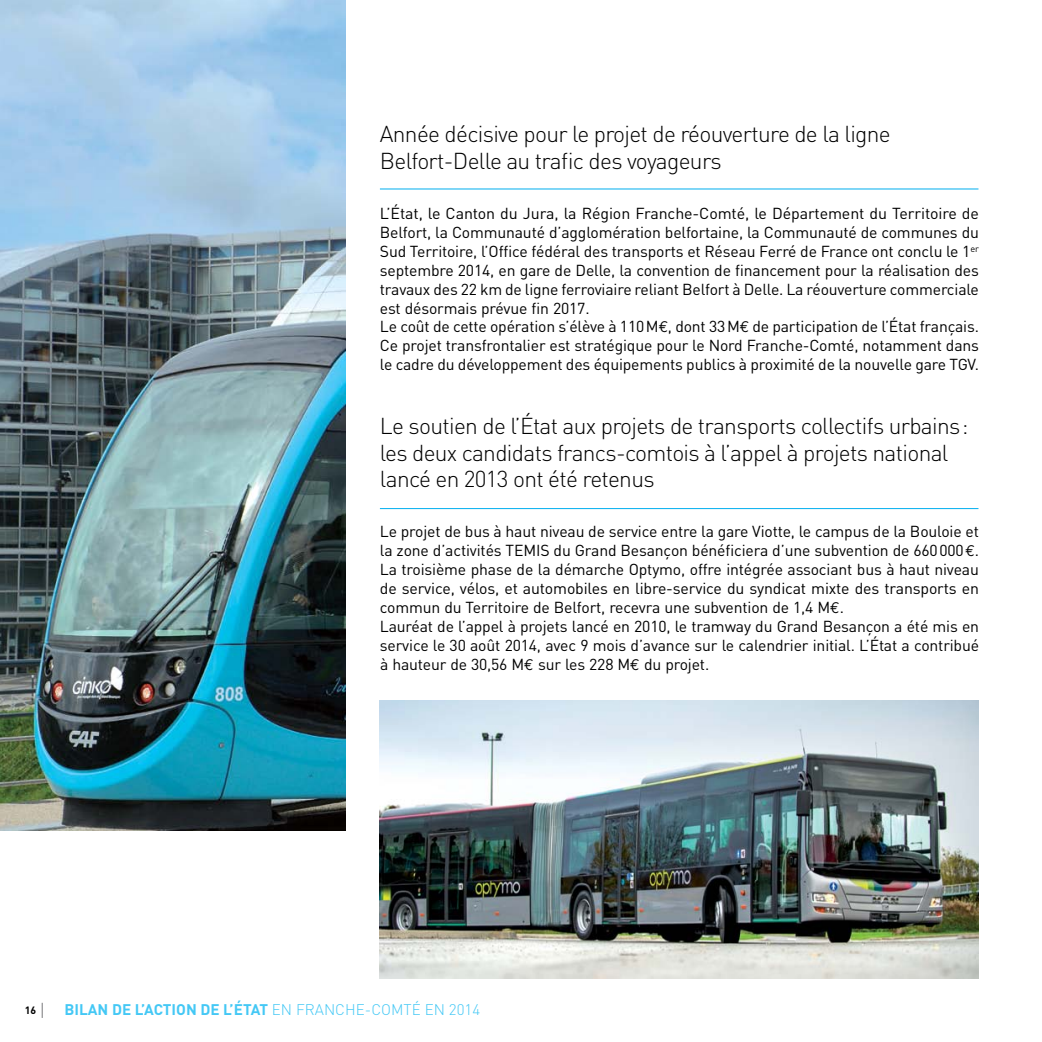
<style>
.page{position:relative;width:1042px;height:1042px;background:#fff}
.page>*{position:absolute;margin:0;border:0;box-sizing:border-box;transform-origin:0 0}
.t1{font:300 22.75px/26.2px "DIN";letter-spacing:-.03em;color:#000}
.t2{font:15.75px/18.9px "DIN";letter-spacing:-.01em;color:#000}
.t3{font:700 15.22px "DIN";color:#44c8f5}
.t4{font:700 10.5px "DIN";color:#000}
.s1{font-family:"Euro Mono"}
.s2{font-weight:300}
</style>
<div class="page">
<svg style="left:42px;top:1003px;width:1px;height:15px"></svg>
<img style="left:0;top:0;width:345px;height:830px">
<img style="left:380px;top:700px;width:599px;height:279px">
<hr style="left:380px;top:189px;width:598px;height:1px;background:#00aeef">
<hr style="left:380px;top:508px;width:598px;height:1px;background:#00aeef">
<hr style="left:1041px;top:50px;width:1px;height:36px;background:#a52576">
<h1 class="t1" style="left:380px;top:121px;width:512px">Année décisive pour le projet de réouverture de la ligne<br>Belfort-Delle au trafic des voyageurs</h1>
<p class="t2" style="left:380px;top:204px;width:601px">L’État, le Canton du Jura, la Région Franche-Comté, le Département du Territoire de Belfort, la Communauté d’agglomération belfortaine, la Communauté de communes du Sud Territoire, l’Office fédéral des transports et Réseau Ferré de France ont conclu le 1<sup>er </sup>septembre 2014, en gare de Delle, la convention de financement pour la réalisation des travaux des 22 km de ligne ferroviaire reliant Belfort à Delle. La réouverture commerciale est désormais prévue fin 2017.<br>Le coût de cette opération s’élève à 110M<span class="s1">E</span>, dont 33M<span class="s1">E</span> de participation de l’État français.<br>Ce projet transfrontalier est stratégique pour le Nord Franche-Comté, notamment dans le cadre du développement des équipements publics à proximité de la nouvelle gare TGV.</p>
<h1 class="t1" style="left:380px;top:413px;width:590px">Le soutien de l’État aux projets de transports collectifs urbains: les deux candidats francs-comtois à l’appel à projets national lancé en 2013 ont été retenus</h1>
<p class="t2" style="left:380px;top:522px;width:600px">Le projet de bus à haut niveau de service entre la gare Viotte, le campus de la Bouloie et la zone d’activités Temis</p>
<p class="t2" style="left:380px;top:541px;width:601px;text-indent:174px">du Grand Besançon bénéficiera d’une subvention de 660000<span class="s1">E</span>.<br>La troisième phase de la démarche Optymo, offre intégrée associant bus à haut niveau de service, vélos, et automobiles en libre-service du syndicat mixte des transports en commun du Territoire de Belfort, recevra une subvention de 1,4 M<span class="s1">€</span>.<br>Lauréat de l’appel à projets lancé en 2010, le tramway du Grand Besançon a été mis en service le 30 août 2014, avec 9 mois d’avance sur le calendrier initial. L’État a contribué à hauteur de 30,56 M<span class="s1">€</span> sur les 228 M<span class="s1">€</span> du projet.</p>
<p class="t4" style="left:25px;top:1003px;width:13px">16</p>
<p class="t3" style="left:64px;top:1000px;width:417px">BILAN DE L’ACTION DE L’ÉTAT <span class="s2">en franche-comté en 2014</span></p>
</div>
